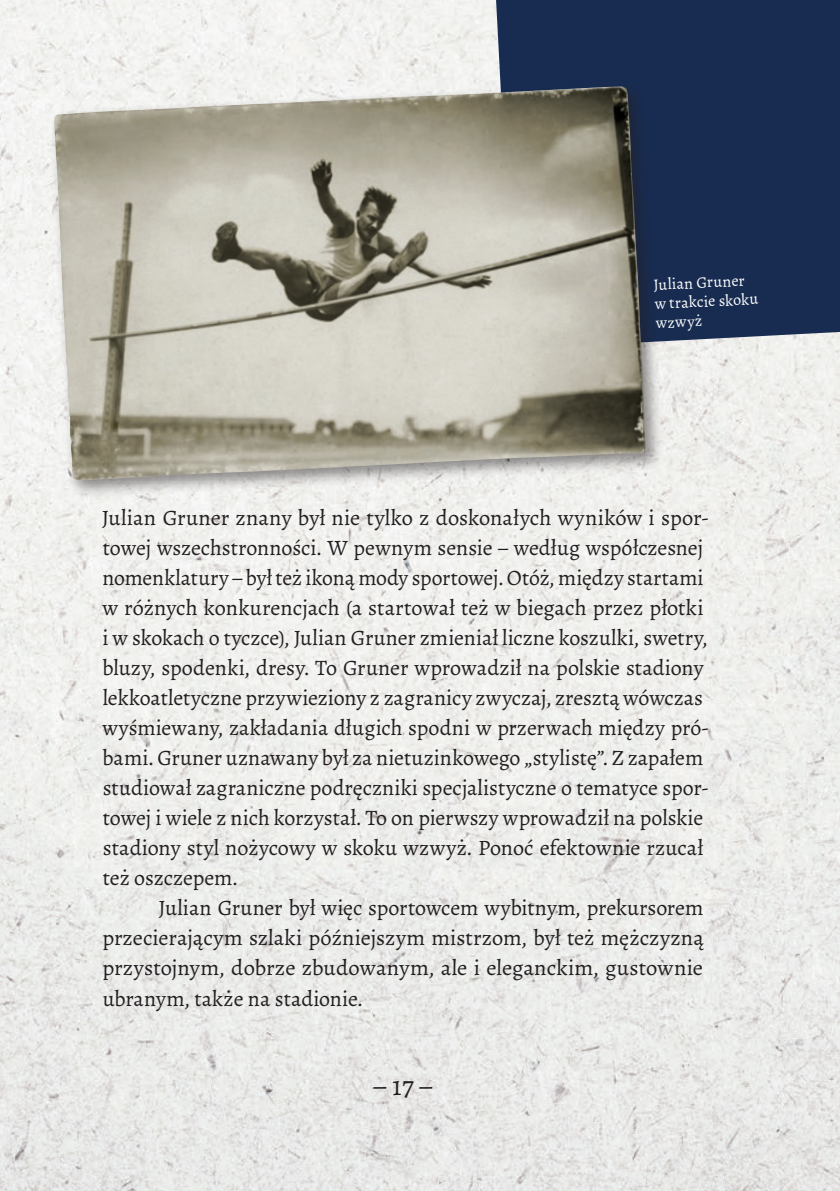
<style>
.page{position:relative;width:840px;height:1191px;background:#fff}
.page>*{position:absolute;margin:0;border:0;box-sizing:border-box;transform-origin:0 0}
.t1{font:28px "Alegreya";color:#231f20}
.Akapit{font:22px/30px "Alegreya";color:#231f20}
.Podpisy{font:16px/19px "Alegreya";color:#fff}
</style>
<div class="page">
<img style="left:0;top:0;width:839px;height:1191px">
<div style="left:496px;top:0;width:343px;height:349px;background:#182c51"></div>
<div style="left:48px;top:80px;width:615px;height:418px;background:#231f20;opacity:.5"></div>
<img style="left:54px;top:87px;width:592px;height:394px">
<p class="Podpisy" style="left:652px;top:275px;width:105px;rotate:-3deg">Julian Gruner w trakcie skoku wzwyż</p>
<p class="Akapit" style="left:102px;top:502px;width:608px">Julian Gruner znany był nie tylko z doskonałych wyników i spor&shy;towej wszechstronności. W pewnym sensie – według współczesnej nomenklatury – był też ikoną mody sportowej. Otóż, między startami w różnych konkurencjach (a startował też w biegach przez płotki i w skokach o tyczce), Julian Gruner zmieniał liczne koszulki, swetry, bluzy, spodenki, dresy. To Gruner wprowadził na polskie stadiony lekkoatletyczne przywieziony z zagranicy zwyczaj, zresztą wówczas wyśmiewany, zakładania długich spodni w przerwach między pró&shy;bami. Gruner uznawany był za nietuzinkowego „stylistę”. Z zapałem studiował zagraniczne podręczniki specjalistyczne o tematyce spor&shy;towej i wiele z nich korzystał. To on pierwszy wprowadził na polskie stadiony styl nożycowy w skoku wzwyż. Ponoć efektownie rzucał też oszczepem.</p>
<p class="Akapit" style="left:102px;top:893px;width:602px;text-align:justify;text-indent:56px">Julian Gruner był więc sportowcem wybitnym, prekursorem przecierającym szlaki późniejszym mistrzom, był też mężczyzną przystojnym, dobrze zbudowanym, ale i eleganckim, gustownie ubranym, także na stadionie.</p>
<p class="t1" style="left:373px;top:1068px;width:60px">– 17 –</p>
</div>
